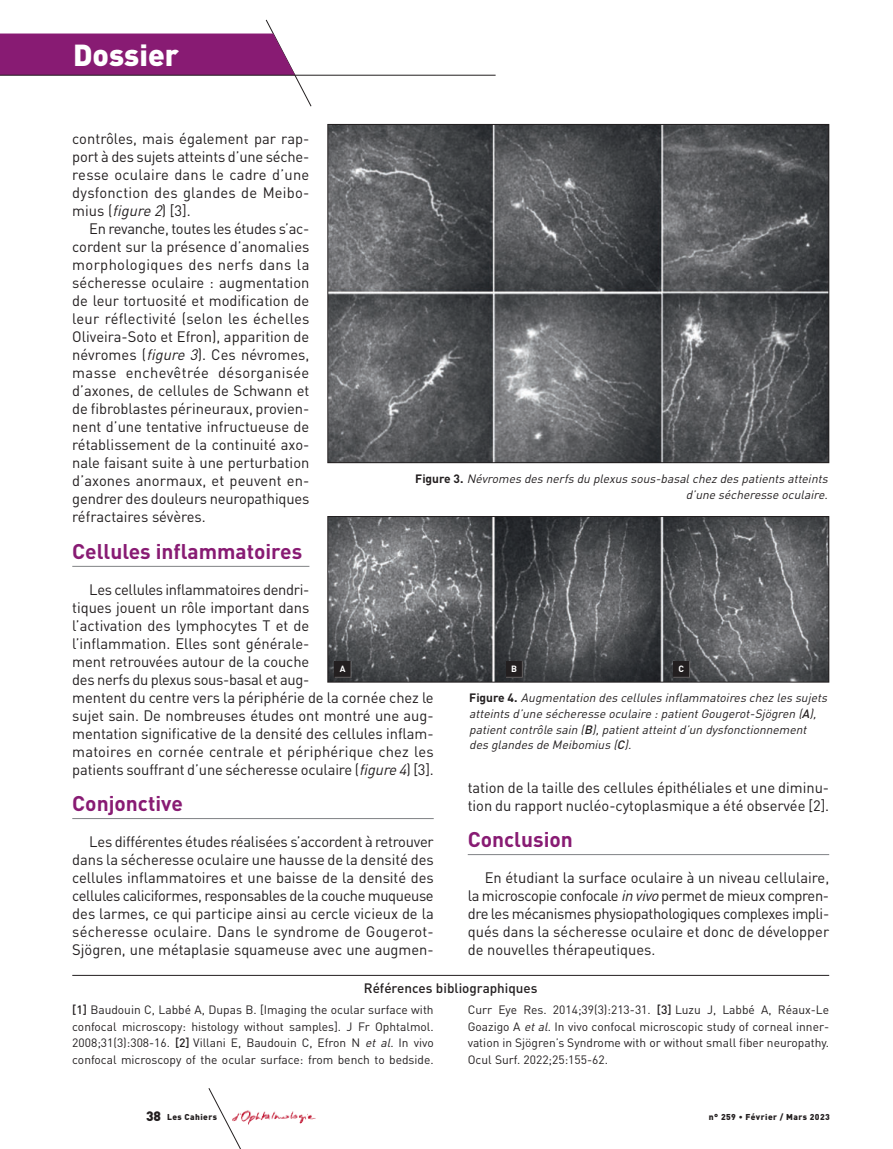
<style>
.page{position:relative;width:893px;height:1149px;background:#fff}
.page>*{position:absolute;margin:0;border:0;box-sizing:border-box;transform-origin:0 0}
.t1{font:900 30px "DIN";color:#fff}
.t2{font:700 21px "DIN";color:#881b73}
.t3{font:15px/18px "DIN";letter-spacing:-.005em;color:#231f20;text-align:justify}
.t4{font:500 13.5px "DIN";color:#231f20}
.t5{font:12px/16.5px "DIN";color:#231f20;text-align:justify}
.t6{font:italic 12px/15.8px "DIN";color:#231f20;text-align:right}
.t7{font:700 9px "DIN";color:#fff}
.t8{font:900 8.4px "DIN";letter-spacing:.05em;color:#231f20}
.s1{font-style:italic}
.s2{font-weight:700;font-style:normal}
.s3{font-weight:500}
.s4{font-size:13.5px}
</style>
<div class="page">
<img style="left:254px;top:1111px;width:62px;height:13px">
<svg style="left:208px;top:1088px;width:46px;height:60px"></svg>
<svg style="left:0;top:20px;width:311px;height:87px"></svg>
<hr style="left:0;top:75px;width:496px;height:1px;background:#231f20">
<hr style="left:468px;top:854px;width:361px;height:1px;background:#808285">
<hr style="left:72px;top:566px;width:237px;height:1px;background:#808285">
<hr style="left:72px;top:818px;width:362px;height:1px;background:#808285">
<img style="left:329px;top:126px;width:498px;height:335px">
<img style="left:329px;top:518px;width:498px;height:162px">
<div style="left:327px;top:516px;width:502px;height:166px;border:1px solid #231f20"></div>
<svg style="left:334px;top:660px;width:17px;height:17px"></svg>
<svg style="left:506px;top:660px;width:17px;height:17px"></svg>
<svg style="left:673px;top:660px;width:17px;height:17px"></svg>
<hr style="left:72px;top:974px;width:757px;height:1px;background:#231f20">
<h1 class="t1" style="left:73px;top:43px;width:107px">Dossier</h1>
<p class="t3" style="left:72px;top:130px;width:239px">contrôles, mais également par rap&shy;port à des sujets atteints d’une séche&shy;resse oculaire dans le cadre d’une dysfonction des glandes de Meibo&shy;mius (<span class="s1">figure 2</span>) [3].</p>
<p class="t3" style="left:72px;top:220px;width:239px;text-indent:17px">En revanche, toutes les études s’ac&shy;cordent sur la présence d’anomalies morphologiques des nerfs dans la sécheresse oculaire : augmentation de leur tortuosité et modification de leur réflectivité (selon les échelles Oliveira-Soto et Efron), apparition de névromes (<span class="s1">figure 3</span>). Ces névromes, masse enchevêtrée désorganisée d’axones, de cellules de Schwann et de fibroblastes périneuraux, provien&shy;nent d’une tentative infructueuse de rétablissement de la continuité axo&shy;nale faisant suite à une perturbation d’axones anormaux, et peuvent en - gendrer des douleurs neuropathiques réfractaires sévères.</p>
<h2 class="t2" style="left:72px;top:538px;width:231px">Cellules inflammatoires</h2>
<p class="t3" style="left:72px;top:580px;width:363px;text-align:left;text-indent:17px">Les cellules inflammatoires dendri -<br>tiques jouent un rôle important dans<br>l’activation des lymphocytes T et de<br>l’inflammation. Elles sont générale-<br>ment retrouvées autour de la couche<br>des nerfs du plexus sous-basal et aug-<br>mentent du centre vers la périphérie de la cornée chez le sujet sain. De nombreuses études ont montré une aug&shy;mentation significative de la densité des cellules inflam&shy;matoires en cornée centrale et périphérique chez les patients souffrant d’une sécheresse oculaire (<span class="s1">figure 4</span>) [3].</p>
<h2 class="t2" style="left:72px;top:790px;width:112px">Conjonctive</h2>
<p class="t3" style="left:72px;top:832px;width:363px;text-indent:17px">Les différentes études réalisées s’accordent à retrouver dans la sécheresse oculaire une hausse de la densité des cellules inflammatoires et une baisse de la densité des cellules caliciformes, responsables de la couche muqueuse des larmes, ce qui participe ainsi au cercle vicieux de la sécheresse oculaire. Dans le syndrome de Gougerot-Sjögren, une métaplasie squameuse avec une augmen-</p>
<p class="t6" style="left:415px;top:470px;width:417px"><span class="s2">F i g u re 3 .</span> Névromes des nerfs du plexus sous-basalchez des patients atteints d’une sécheresse oculaire.</p>
<p class="t7" style="left:340px;top:663px;width:7px">A</p>
<p class="t7" style="left:511px;top:663px;width:7px">B</p>
<p class="t7" style="left:679px;top:663px;width:7px">C</p>
<p class="t6" style="left:469px;top:689px;width:362px;text-align:left"><span class="s2">F i g u re 4 .</span> Augmentation des cellules inflammatoires chez les sujets atteints d’une sécheresse oculaire :patientGougerot-Sjögren (<span class="s3">A</span>), patientcontrôle sain (<span class="s3">B</span>),patientatteintd’un dysfonctionnement des glandes de Meibomius (<span class="s3">C</span>).</p>
<p class="t3" style="left:468px;top:778px;width:363px">tation de la taille des cellules épithéliales et une diminu&shy;tion du rapport nucléo-cytoplasmique a été observée [2].</p>
<h2 class="t2" style="left:468px;top:826px;width:107px">Conclusion</h2>
<p class="t3" style="left:468px;top:868px;width:363px;text-indent:17px">En étudiant la surface oculaire à un niveau cellulaire, la microscopie confocale <span class="s1">in vivo</span> permet de mieux compren - dre les mécanismes physiopathologiques complexes impli&shy;qués dans la sécheresse oculaire et donc de développer de nouvelles thérapeutiques.</p>
<p class="t4" style="left:364px;top:981px;width:175px">Références bibliographiques</p>
<p class="t5" style="left:72px;top:1001px;width:363px"><span class="s3">[1]</span> Baudouin C, Labbé A, Dupas B. [Imaging the ocular surface with confocal microscopy: histology without samples]. J Fr Ophtalmol.<br>2008;31(3):308-16. <span class="s3">[2]</span> Villani E, Baudouin C, Efron N <span class="s1">et al</span>. In vivo confocal microscopy of the ocular surface: from bench to bedside.</p>
<p class="t5" style="left:468px;top:1001px;width:363px">Curr Eye Res. 2014;39(3):213-31. <span class="s3">[3]</span> Luzu J, Labbé A, Réaux-Le Goazigo A <span class="s1">etal</span>. In vivo confocal microscopic study of corneal inner&shy;vation in Sjögren’s Syndrome with or without small fiber neuropathy.<br>Ocul Surf. 2022;25:155-62.</p>
<p class="t8" style="left:146px;top:1113px;width:72px"><span class="s4">38</span> Les Cahiers</p>
<p class="t8" style="left:709px;top:1113px;width:123px">n° 259 • Février / Mars 2023</p>
</div>
